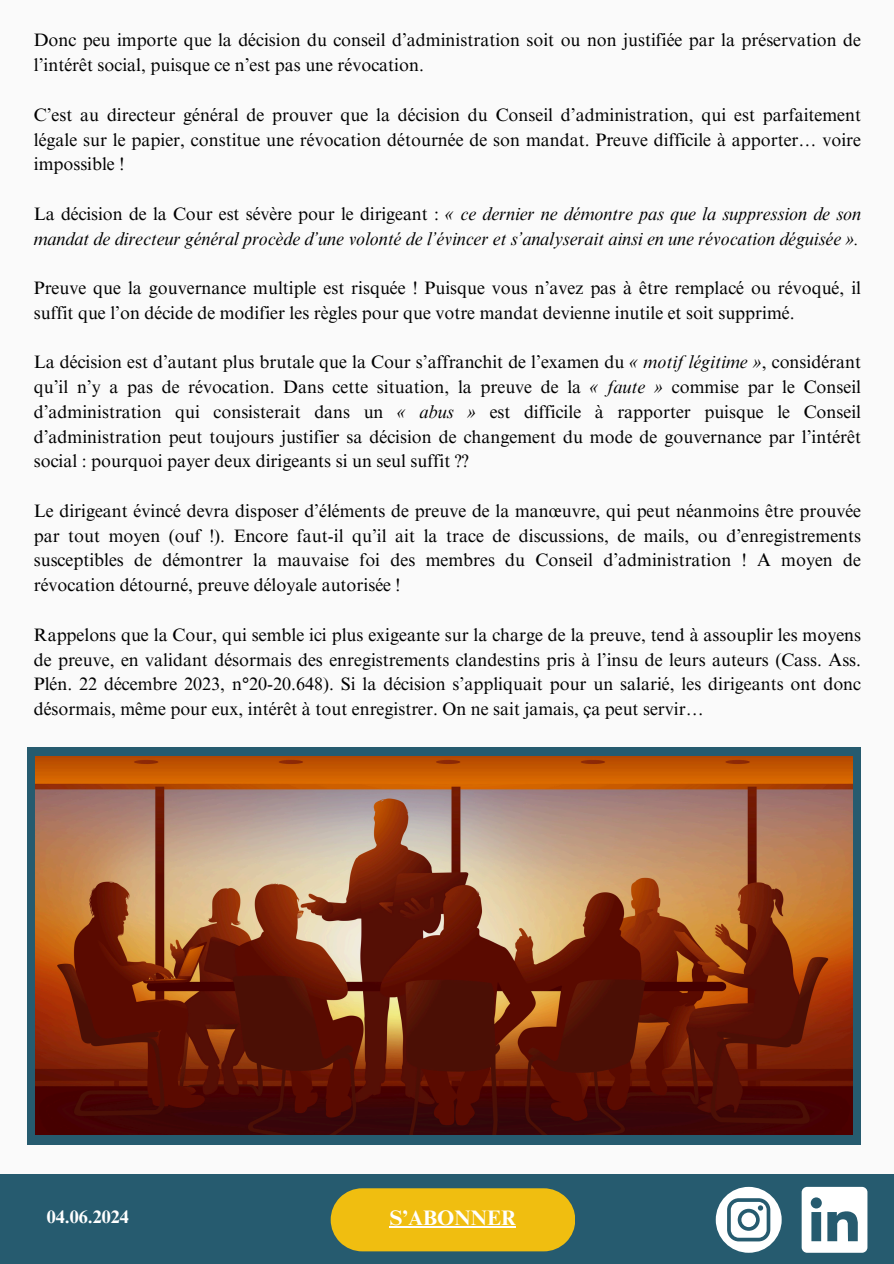
<style>
.page{position:relative;width:894px;height:1264px;background:#fff}
.page>*{position:absolute;margin:0;border:0;box-sizing:border-box;transform-origin:0 0}
.t1{font:700 21px "Times NRMT Pro";color:#fff}
.t2{font:18px/24.8px "Times NRMT Pro";color:#000;text-align:justify}
.t3{font:italic 18px/24.8px "Times NRMT Pro";letter-spacing:-.005em;color:#000}
.t4{font:700 18px "Times NRMT Pro";color:#fff}
.s1{font-style:normal}
.s2{font-style:italic}
</style>
<div class="page">
<div style="left:0;top:0;width:893px;height:1263px;background:#fafafa"></div>
<div style="left:0;top:1174px;width:893px;height:89px;background:#265b6f"></div>
<svg style="left:715px;top:1186px;width:66px;height:66px"></svg>
<svg style="left:801px;top:1186px;width:66px;height:66px"></svg>
<svg style="left:330px;top:1188px;width:245px;height:63px"></svg>
<div style="left:28px;top:747px;width:832px;height:397px;background:#265b6f"></div>
<img style="left:36px;top:756px;width:816px;height:378px">
<hr style="left:390px;top:1226px;width:126px;height:1px;background:#fff">
<p class="t2" style="left:34px;top:30px;width:828px">Donc peu importe que la décision du conseil d’administration soit ou non justifiée par la préservation de l’intérêt social, puisque ce n’est pas une révocation.</p>
<p class="t2" style="left:34px;top:104px;width:828px">C’est au directeur général de prouver que la décision du Conseil d’administration, qui est parfaitement légale sur le papier, constitue une révocation détournée de son mandat. Preuve difficile à apporter… voire impossible !</p>
<p class="t3" style="left:34px;top:203px;width:828px"><span class="s1">La décision de la Cour est sévère pour le dirigeant :</span> « ce dernier ne démontre pas que la suppression de son mandat de directeur général procède d’une volonté de l’évincer et s’analyserait ainsi en une révocation déguisée ».</p>
<p class="t2" style="left:34px;top:278px;width:828px">Preuve que la gouvernance multiple est risquée ! Puisque vous n’avez pas à être remplacé ou révoqué, il suffit que l’on décide de modifier les règles pour que votre mandat devienne inutile et soit supprimé.</p>
<p class="t2" style="left:34px;top:352px;width:828px">La décision est d’autant plus brutale que la Cour s’affranchit de l’examen du <span class="s2">« motif légitime »</span>, considérant qu’il n’y a pas de révocation. Dans cette situation, la preuve de la <span class="s2">« faute »</span> commise par le Conseil d’administration qui consisterait dans un <span class="s2">« abus »</span> est difficile à rapporter puisque le Conseil d’administration peut toujours justifier sa décision de changement du mode de gouvernance par l’intérêt social : pourquoi payer deux dirigeants si un seul suffit ??</p>
<h2 class="t2" style="left:34px;top:500px;width:828px">Le dirigeant évincé devra disposer d’éléments de preuve de la manœuvre, qui peut néanmoins être prouvée par tout moyen (ouf !). Encore faut-il qu’il ait la trace de discussions, de mails, ou d’enregistrements susceptibles de démontrer la mauvaise foi des membres du Conseil d’administration ! A moyen de révocation détourné, preuve déloyale autorisée !</h2>
<h1 class="t2" style="left:34px;top:624px;width:828px">Rappelons que la Cour, qui semble ici plus exigeante sur la charge de la preuve, tend à assouplir les moyens de preuve, en validant désormais des enregistrements clandestins pris à l’insu de leurs auteurs (Cass. Ass.<br>Plén. 22 décembre 2023, n°20-20.648). Si la décision s’appliquait pour un salarié, les dirigeants ont donc désormais, même pour eux, intérêt à tout enregistrer. On ne sait jamais, ça peut servir…</h1>
<p class="t4" style="left:47px;top:1210px;width:83px">04.06.2024</p>
<p class="t1" style="left:390px;top:1210px;width:128px">S’ABONNER</p>
</div>
